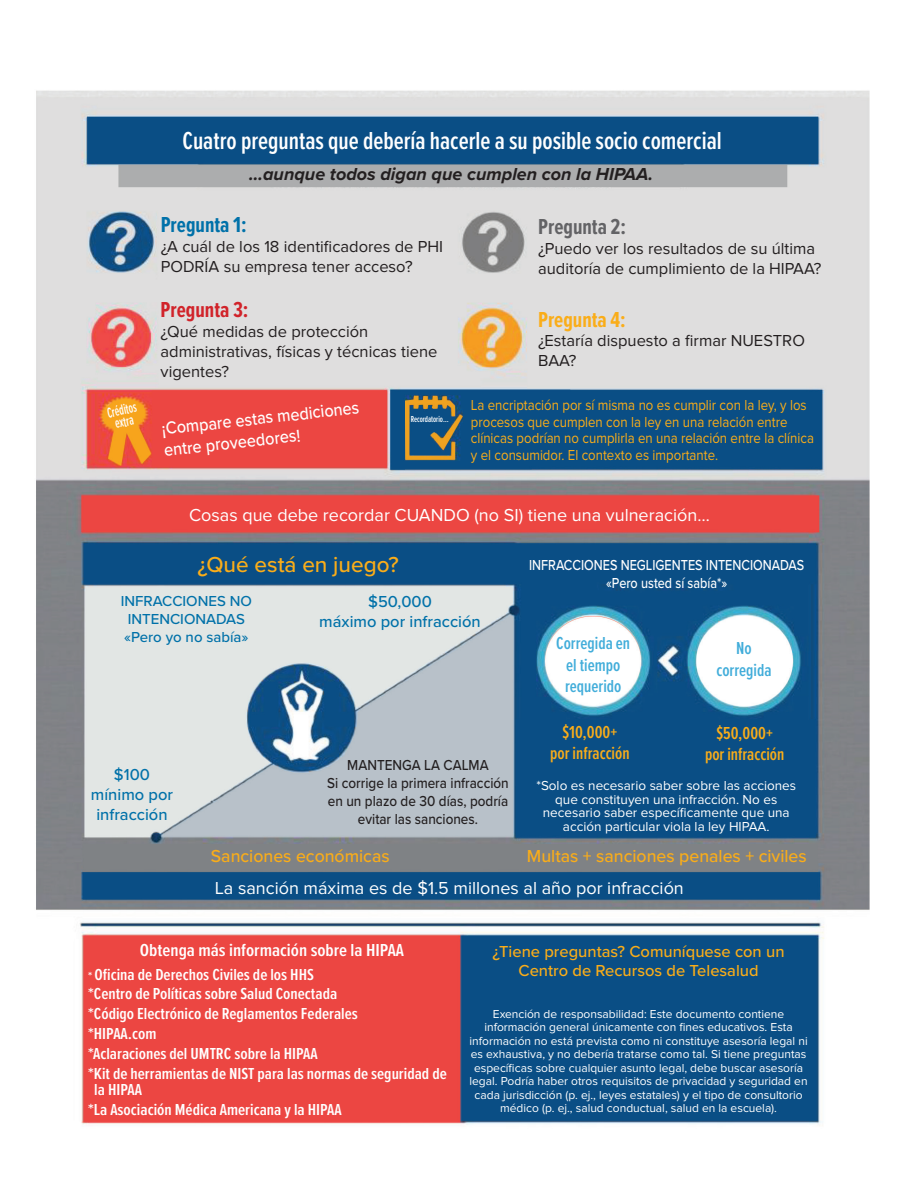
<style>
.page{position:relative;width:918px;height:1188px;background:#fff}
.page>*{position:absolute;margin:0;border:0;box-sizing:border-box;transform-origin:0 0}
.t1{font:600 25.5px "Proxima Nova Ex Cn";color:#fff}
.t2{font:500 22.5px "Proxima Nova";color:#faad19}
.t3{font:700 22.5px "Proxima Nova Ex Cn";color:#0071a9}
.t4{font:700 22.5px "Proxima Nova Ex Cn";color:#d1232a}
.t5{font:700 22.5px "Proxima Nova Ex Cn";color:#636366}
.t6{font:700 22.5px "Proxima Nova Ex Cn";color:#faad19}
.t7{font:18px "Proxima Nova";color:#fff}
.t8{font:500 18px "Proxima Nova";color:#faad19}
.t9{font:600 18px/21.6px "Proxima Nova Ex Cn";color:#faad19;text-align:center}
.t10{font:500 18px/21.8px "Proxima Nova";color:#fff;scale:.9 1}
.t11{font:600 18px/21.6px "Proxima Nova Ex Cn";color:#42adda;text-align:center}
.t12{font:italic 700 18px "Proxima Nova";color:#231f20}
.t13{font:600 18px "Proxima Nova Ex Cn";color:#fff;scale:1.13 1}
.t14{font:600 16.5px/19.8px "Proxima Nova Ex Cn";color:#fff;scale:1.1 1}
.t15{font:16.5px/19.8px "Proxima Nova";color:#231f20}
.t16{font:500 16.5px/19.5px "Proxima Nova";color:#faad19;text-align:center}
.t17{font:500 16.5px/19.8px "Proxima Nova";color:#0071a9;text-align:center}
.t18{font:15px/16.5px "Proxima Nova";color:#faad19;scale:.88 1}
.t19{font:500 15px/18px "Proxima Nova";color:#231f20;text-align:center;scale:.9 1}
.t20{font:500 15px/18px "Proxima Nova";color:#fff;text-align:center;scale:.84 1}
.t21{font:500 15px/18px "Proxima Nova";color:#0071a9}
.t22{font:600 15px/12px "Proxima Nova Ex Cn";color:#fff;text-align:center;scale:.75 1}
.t23{font:13.5px/13.5px "Proxima Nova";color:#fff;text-align:center}
.t24{font:12px/13.5px "Proxima Nova";color:#fff;text-align:center}
.t25{font:600 9px "Proxima Nova Ex Cn";color:#fff;scale:.87 1}
.s1{font-size:12px}
</style>
<div class="page">
<img style="left:36px;top:90px;width:834px;height:1035px">
<h1 class="t1" style="left:183px;top:122px;width:541px">Cuatro preguntas que debería hacerle a su posible socio comercial</h1>
<h3 class="t12" style="left:249px;top:161px;width:405px">…aunque todos digan que cumplen con la HIPAA.</h3>
<h2 class="t3" style="left:161px;top:213px;width:87px">Pregunta 1:</h2>
<h3 class="t15" style="left:161px;top:237px;width:284px">¿A cuál de los 18 identificadores de PHI<br>PODRÍA su empresa tener acceso?</h3>
<h2 class="t4" style="left:161px;top:297px;width:89px">Pregunta 3:</h2>
<h3 class="t15" style="left:161px;top:322px;width:278px">¿Qué medidas de protección administrativas, físicas y técnicas tiene vigentes?</h3>
<h2 class="t5" style="left:538px;top:214px;width:89px">Pregunta 2:</h2>
<h3 class="t15" style="left:538px;top:239px;width:285px">¿Puedo ver los resultados de su última auditoría de cumplimiento de la HIPAA?</h3>
<h2 class="t6" style="left:538px;top:307px;width:89px">Pregunta 4:</h2>
<h3 class="t15" style="left:538px;top:331px;width:268px">¿Estaría dispuesto a firmar NUESTRO<br>BAA?</h3>
<p class="t22" style="left:106px;top:407px;width:41px;rotate:-12deg">Créditos extra</p>
<h3 class="t10" style="left:161px;top:417px;width:222px;rotate:-6deg">¡Compare estas mediciones entre proveedores!</h3>
<p class="t25" style="left:411px;top:413px;width:45px">Recordatorio…</p>
<p class="t18" style="left:471px;top:397px;width:391px">La encriptación por sí misma no es cumplir con la ley, y los procesos que cumplen con la ley en una relación entre clínicas podrían no cumplirla en una relación entre la clínica y el consumidor. El contexto es importante.</p>
<h3 class="t7" style="left:189px;top:505px;width:522px">Cosas que debe recordar CUANDO (no SI) tiene una vulneración…</h3>
<h2 class="t2" style="left:197px;top:548px;width:203px">¿Qué está en juego?</h2>
<p class="t21" style="left:121px;top:591px;width:133px">INFRACCIONES NO<br>INTENCIONADAS «Pero yo no sabía»</p>
<h3 class="t17" style="left:319px;top:591px;width:163px">$50,000<br>máximo por infracción</h3>
<p class="t20" style="left:529px;top:555px;width:329px">INFRACCIONES NEGLIGENTES INTENCIONADAS «Pero usted sí sabía*»</p>
<h3 class="t11" style="left:556px;top:632px;width:75px">Corregida en el tiempo requerido</h3>
<h3 class="t11" style="left:716px;top:637px;width:57px">No corregida</h3>
<h3 class="t9" style="left:550px;top:720px;width:81px">$10,000+<br>por infracción</h3>
<h3 class="t9" style="left:705px;top:722px;width:81px">$50,000+ por infracción</h3>
<p class="t23" style="left:536px;top:779px;width:261px">*Solo es necesario saber sobre las acciones que constituyen una infracción. No es necesario saber específicamente que una acción particular viola la ley HIPAA.</p>
<h3 class="t17" style="left:91px;top:764px;width:84px">$100 mínimo por infracción</h3>
<p class="t19" style="left:327px;top:756px;width:203px">MANTENGA LA CALMA<br>Si corrige la primera infracción en un plazo de 30 días, podría evitar las sanciones.</p>
<h3 class="t8" style="left:211px;top:842px;width:180px">Sanciones económicas</h3>
<h3 class="t8" style="left:527px;top:842px;width:281px">Multas + sanciones penales + civiles</h3>
<h3 class="t7" style="left:215px;top:878px;width:470px">La sanción máxima es de $1.5 millones al año por infracción</h3>
<h3 class="t13" style="left:140px;top:937px;width:235px">Obtenga más información sobre la HIPAA</h3>
<p class="t14" style="left:88px;top:964px;width:328px"><span class="s1">*</span> Oficina de Derechos Civiles de los HHS<br>*Centro de Políticas sobre Salud Conectada<br>*Código Electrónico de Reglamentos Federales<br>*HIPAA.com<br>*Aclaraciones del UMTRC sobre la HIPAA<br>*Kit de herramientas de NIST para las normas de seguridad de</p>
<h3 class="t14" style="left:88px;top:1079px;width:232px;text-indent:6px">la HIPAA<br>*La Asociación Médica Americana y la HIPAA</h3>
<h3 class="t16" style="left:493px;top:941px;width:293px">¿Tiene preguntas? Comuníquese con un<br>Centro de Recursos de Telesalud</h3>
<p class="t24" style="left:469px;top:1007px;width:340px">Exención de responsabilidad: Este documento contiene información general únicamente con fines educativos. Esta información no está prevista como ni constituye asesoría legal ni es exhaustiva, y no debería tratarse como tal. Si tiene preguntas específicas sobre cualquier asunto legal, debe buscar asesoría legal. Podría haber otros requisitos de privacidad y seguridad en cada jurisdicción (p. ej., leyes estatales) y el tipo de consultorio médico (p. ej., salud conductual, salud en la escuela).</p>
</div>
